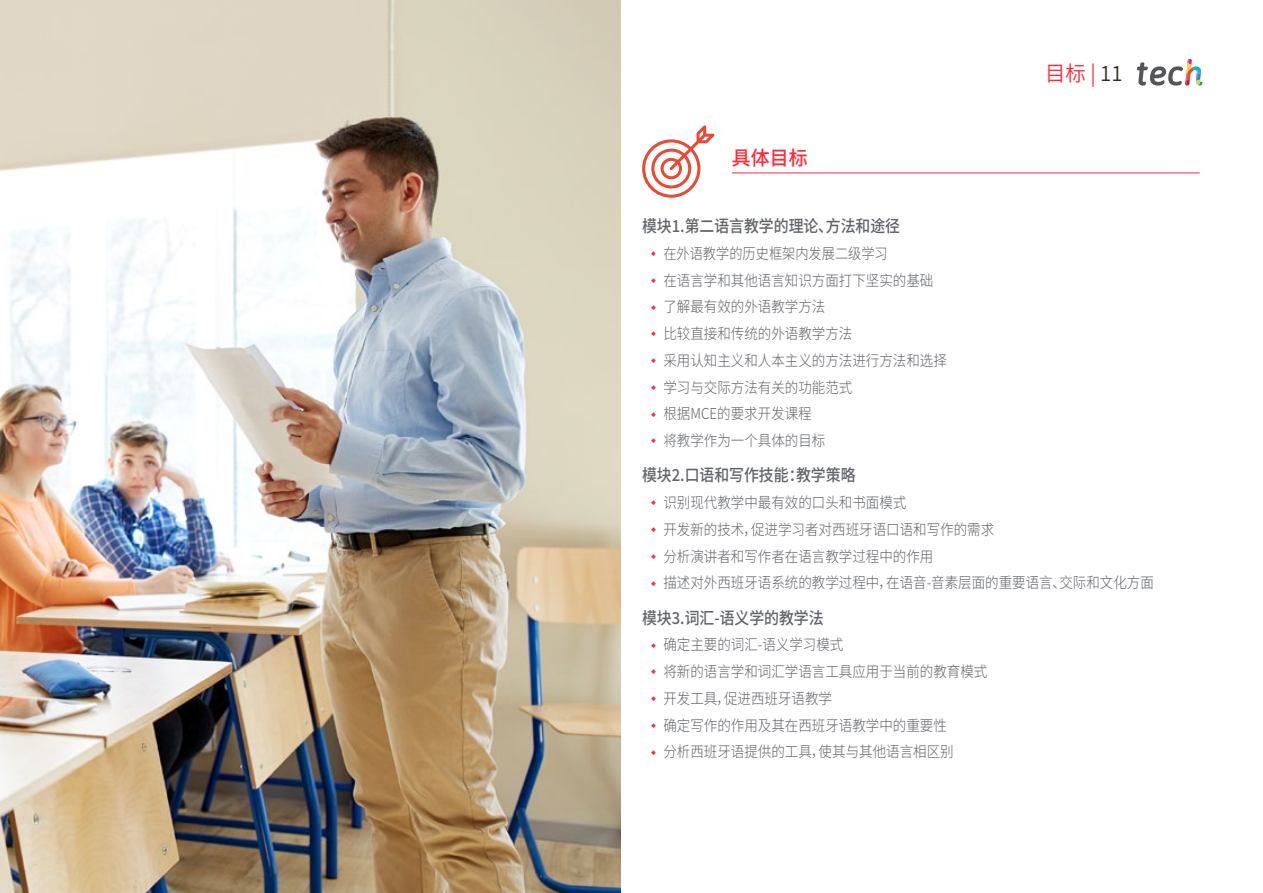
<style>
.page{position:relative;width:1263px;height:893px;background:#fff}
.page>*{position:absolute;margin:0;border:0;box-sizing:border-box;transform-origin:0 0}
.t1{font:21px "Source Han Sans CN";color:#ff293a}
.t2{font:500 19.5px "Source Han Sans CN";color:#ff293a}
.t3{font:500 16.5px "Source Han Sans CN";color:#61646a;scale:.9 1}
.t4{font:300 15px/26.7px "Source Han Sans CN";color:#61646a;scale:.9 1}
.t5{font:300 15px/26.7px "Source Han Sans CN";color:#61646a;scale:.88 1}
.s1{color:#fc2a3b}
.s2{color:#312e20}
</style>
<div class="page">
<img style="left:0;top:0;width:621px;height:893px">
<svg style="left:642px;top:125px;width:72px;height:73px"></svg>
<svg style="left:1137px;top:59px;width:65px;height:27px"></svg>
<hr style="left:732px;top:173px;width:468px;height:1px;background:#ff293a">
<h2 class="t2" style="left:732px;top:147px;width:77px">具体目标</h2>
<h1 class="t1" style="left:1045px;top:61px;width:79px">目标 <span class="s1">|</span> <span class="s2">11</span></h1>
<p class="t3" style="left:642px;top:217px;width:288px">模块1.第二语言教学的理论、方法和途径</p>
<p class="t5" style="left:663px;top:240px;width:324px">在外语教学的历史框架内发展二级学习<br>在语言学和其他语言知识方面打下坚实的基础了解最有效的外语教学方法<br>比较直接和传统的外语教学方法<br>采用认知主义和人本主义的方法进行方法和选择学习与交际方法有关的功能范式<br>根据MCE的要求开发课程<br>将教学作为一个具体的目标</p>
<p class="t3" style="left:642px;top:466px;width:239px">模块2.口语和写作技能：教学策略</p>
<p class="t4" style="left:663px;top:490px;width:546px">识别现代教学中最有效的口头和书面模式<br>开发新的技术，促进学习者对西班牙语口语和写作的需求<br>分析演讲者和写作者在语言教学过程中的作用<br>描述对外西班牙语系统的教学过程中，在语音-音素层面的重要语言、交际和文化方面</p>
<p class="t3" style="left:642px;top:608px;width:203px">模块3.词汇-语义学的教学法</p>
<p class="t4" style="left:663px;top:632px;width:361px">确定主要的词汇-语义学习模式<br>将新的语言学和词汇学语言工具应用于当前的教育模式开发工具，促进西班牙语教学<br>确定写作的作用及其在西班牙语教学中的重要性<br>分析西班牙语提供的工具，使其与其他语言相区别</p>
</div>
